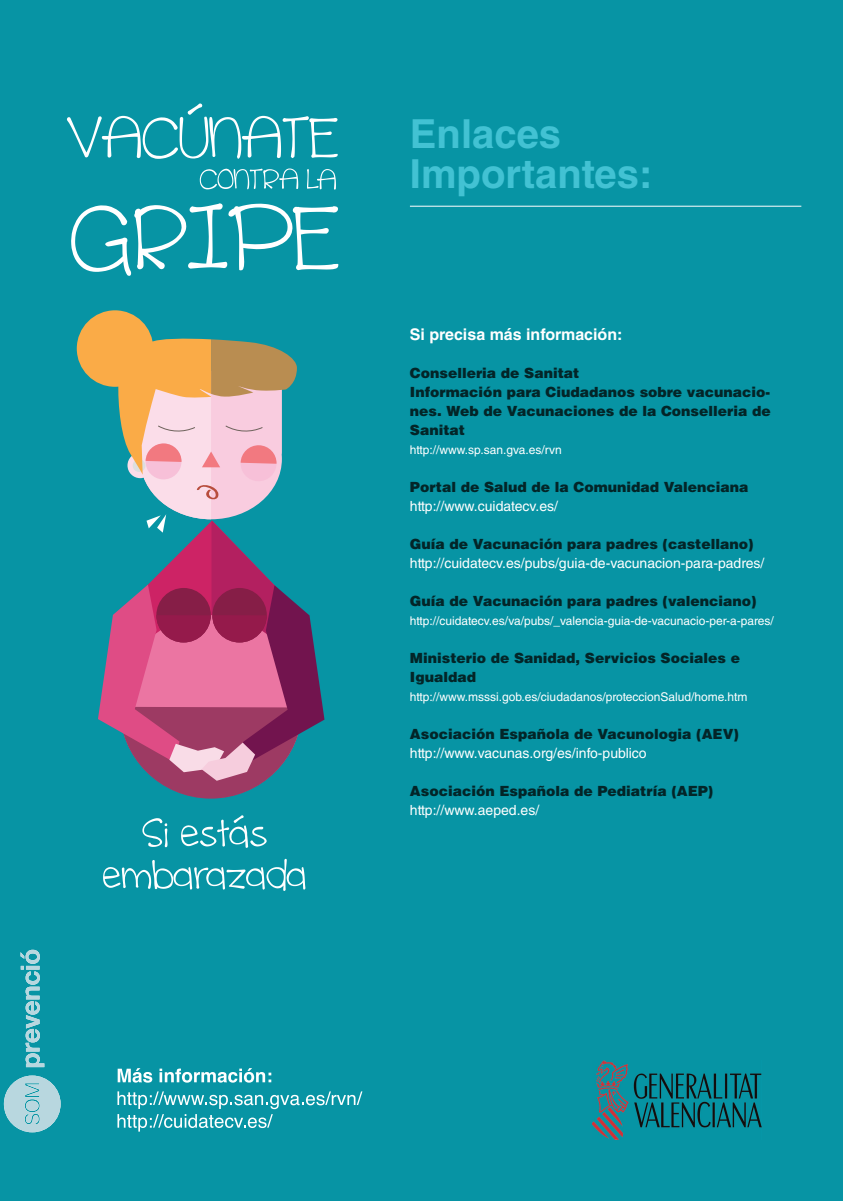
<style>
.page{position:relative;width:843px;height:1201px;background:#fff}
.page>*{position:absolute;margin:0;border:0;box-sizing:border-box;transform-origin:0 0}
.t1{font:700 40px/39px "Helvetica LT Std";color:#42c2d3}
.t2{font:700 16px "Helvetica LT Std";color:#fff}
.t3{font:900 14px/19px "Helvetica LT Std";color:#032528}
.t4{font:14px "Helvetica LT Std";color:#fff}
.t5{font:12px "Helvetica LT Std";color:#fff}
</style>
<div class="page">
<div style="left:0;top:0;width:843px;height:1200px;background:#0794a4"></div>
<svg style="left:67px;top:103px;width:271px;height:56px"></svg>
<svg style="left:200px;top:168px;width:98px;height:21px"></svg>
<svg style="left:307px;top:169px;width:29px;height:20px"></svg>
<svg style="left:71px;top:203px;width:267px;height:73px"></svg>
<div style="left:77px;top:310px;width:76px;height:77px;background:#faab47;border-radius:50%"></div>
<svg style="left:98px;top:338px;width:226px;height:460px"></svg>
<svg style="left:142px;top:818px;width:25px;height:29px"></svg>
<svg style="left:181px;top:815px;width:86px;height:32px"></svg>
<svg style="left:103px;top:858px;width:202px;height:32px"></svg>
<svg style="left:118px;top:1067px;width:34px;height:15px"></svg>
<svg style="left:159px;top:1067px;width:112px;height:15px"></svg>
<svg style="left:117px;top:1091px;width:245px;height:40px"></svg>
<svg style="left:21px;top:949px;width:23px;height:117px"></svg>
<svg style="left:4px;top:1075px;width:57px;height:56px"></svg>
<hr style="left:410px;top:206px;width:391px;height:1px;background:#fff">
<img style="left:592px;top:1060px;width:169px;height:78px">
<h1 class="t1" style="left:410px;top:114px;width:244px">Enlaces<br>Importantes:</h1>
<p class="t2" style="left:410px;top:324px;width:214px">Si precisa más información:</p>
<p class="t3" style="left:410px;top:363px;width:362px">Conselleria de Sanitat<br>Información para Ciudadanos sobre vacunacio&shy;nes. Web de Vacunaciones de la Conselleria de<br>Sanitat</p>
<p class="t5" style="left:410px;top:442px;width:153px">http://www.sp.san.gva.es/rvn</p>
<p class="t3" style="left:410px;top:477px;width:340px">Portal de Salud de la Comunidad Valenciana</p>
<p class="t4" style="left:410px;top:497px;width:150px">http://www.cuidatecv.es/</p>
<p class="t3" style="left:410px;top:534px;width:345px">Guía de Vacunación para padres (castellano)</p>
<p class="t4" style="left:410px;top:554px;width:356px">http://cuidatecv.es/pubs/guia-de-vacunacion-para-padres/</p>
<p class="t3" style="left:410px;top:591px;width:348px">Guía de Vacunación para padres (valenciano)</p>
<p class="t5" style="left:410px;top:613px;width:365px">http://cuidatecv.es/va/pubs/_valencia-guia-de-vacunacio-per-a-pares/</p>
<p class="t3" style="left:410px;top:648px;width:332px">Ministerio de Sanidad, Servicios Sociales e<br>Igualdad</p>
<p class="t5" style="left:410px;top:689px;width:339px">http://www.msssi.gob.es/ciudadanos/proteccionSalud/home.htm</p>
<p class="t3" style="left:410px;top:724px;width:331px">Asociación Española de Vacunologia (AEV)</p>
<p class="t4" style="left:410px;top:744px;width:238px">http://www.vacunas.org/es/info-publico</p>
<p class="t3" style="left:410px;top:781px;width:305px">Asociación Española de Pediatría (AEP)</p>
<p class="t4" style="left:410px;top:801px;width:131px">http://www.aeped.es/</p>
</div>
